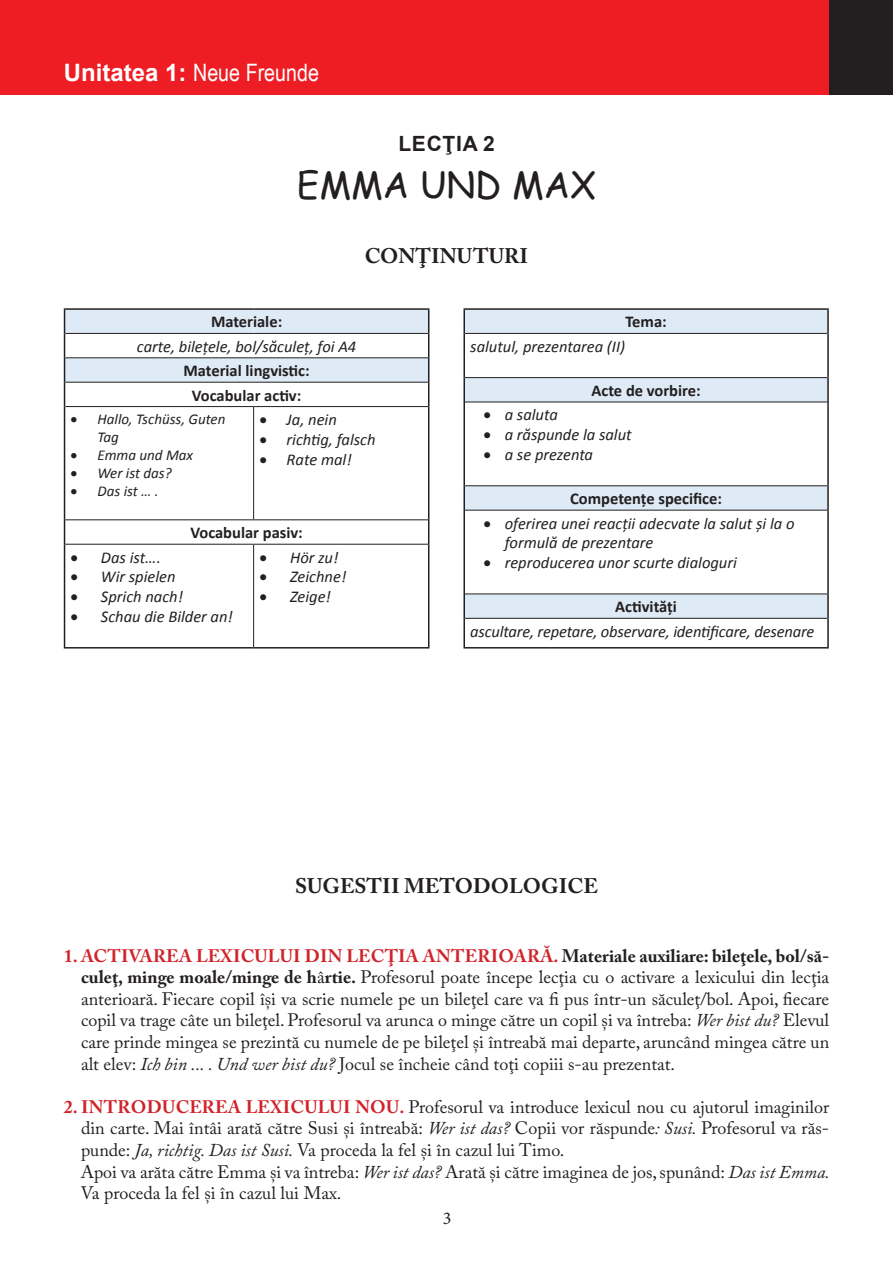
<style>
.page{position:relative;width:893px;height:1263px;background:#fff}
.page>*{position:absolute;margin:0;border:0;box-sizing:border-box;transform-origin:0 0}
.t1{font:36px "Comic Sans MS";color:#231f20}
.Heading_1{font:24px "Arial Narrow";color:#fff}
.t2{font:700 21px "Adobe Caslon Pro";color:#231f20}
.Heading_2{font:700 21px "Arial";letter-spacing:.035em;color:#231f20}
.t3{font:18px/21.6px "Adobe Caslon Pro";color:#231f20;text-align:justify}
.t4{font:18px "Minion Pro";color:#231f20}
.t5{font:italic 16.5px/19.8px "Calibri";color:#231f20}
.t6{font:700 16.5px "Calibri";color:#231f20}
.t7{font:italic 15px/18px "Calibri";color:#231f20}
.s1{font-family:"Arial";font-weight:700}
.s2{font-weight:700;color:#d1232a}
.s3{font-weight:700}
.s4{font-style:italic}
</style>
<div class="page">
<div style="left:0;top:0;width:893px;height:95px;background:#ee1d23"></div>
<div style="left:829px;top:0;width:64px;height:95px;background:#231f20"></div>
<hr style="left:64px;top:308px;width:190px;height:2px;background:#231f20">
<hr style="left:254px;top:308px;width:175px;height:2px;background:#231f20">
<svg style="left:64px;top:309px;width:365px;height:98px"></svg>
<hr style="left:64px;top:407px;width:1px;height:113px;background:#231f20">
<hr style="left:428px;top:407px;width:1px;height:113px;background:#231f20">
<svg style="left:64px;top:520px;width:1px;height:24px"></svg>
<svg style="left:428px;top:520px;width:1px;height:24px"></svg>
<hr style="left:64px;top:544px;width:1px;height:103px;background:#231f20">
<hr style="left:428px;top:544px;width:1px;height:103px;background:#231f20">
<hr style="left:64px;top:647px;width:190px;height:1px;background:#231f20">
<hr style="left:254px;top:647px;width:175px;height:1px;background:#231f20">
<hr style="left:65px;top:333px;width:189px;height:1px;background:#231f20">
<hr style="left:254px;top:333px;width:174px;height:1px;background:#231f20">
<hr style="left:65px;top:357px;width:189px;height:1px;background:#231f20">
<hr style="left:254px;top:357px;width:174px;height:1px;background:#231f20">
<hr style="left:65px;top:382px;width:189px;height:1px;background:#231f20">
<hr style="left:254px;top:382px;width:174px;height:1px;background:#231f20">
<hr style="left:65px;top:406px;width:189px;height:1px;background:#231f20">
<hr style="left:254px;top:406px;width:174px;height:1px;background:#231f20">
<hr style="left:253px;top:407px;width:1px;height:112px;background:#231f20">
<hr style="left:65px;top:519px;width:189px;height:1px;background:#231f20">
<hr style="left:254px;top:519px;width:174px;height:1px;background:#231f20">
<hr style="left:65px;top:544px;width:189px;height:1px;background:#231f20">
<hr style="left:254px;top:544px;width:174px;height:1px;background:#231f20">
<hr style="left:253px;top:545px;width:1px;height:102px;background:#231f20">
<svg style="left:465px;top:310px;width:362px;height:308px"></svg>
<hr style="left:463px;top:308px;width:366px;height:2px;background:#231f20">
<hr style="left:463px;top:310px;width:2px;height:23px;background:#231f20">
<hr style="left:827px;top:310px;width:2px;height:23px;background:#231f20">
<hr style="left:463px;top:333px;width:2px;height:45px;background:#231f20">
<hr style="left:827px;top:333px;width:2px;height:45px;background:#231f20">
<hr style="left:463px;top:378px;width:2px;height:24px;background:#231f20">
<hr style="left:827px;top:378px;width:2px;height:24px;background:#231f20">
<hr style="left:463px;top:402px;width:2px;height:84px;background:#231f20">
<hr style="left:827px;top:402px;width:2px;height:84px;background:#231f20">
<hr style="left:463px;top:486px;width:2px;height:24px;background:#231f20">
<hr style="left:827px;top:486px;width:2px;height:24px;background:#231f20">
<hr style="left:463px;top:510px;width:2px;height:84px;background:#231f20">
<hr style="left:827px;top:510px;width:2px;height:84px;background:#231f20">
<hr style="left:463px;top:594px;width:2px;height:24px;background:#231f20">
<hr style="left:827px;top:594px;width:2px;height:24px;background:#231f20">
<hr style="left:463px;top:618px;width:2px;height:29px;background:#231f20">
<hr style="left:827px;top:618px;width:2px;height:29px;background:#231f20">
<hr style="left:463px;top:647px;width:366px;height:1px;background:#231f20">
<hr style="left:465px;top:333px;width:362px;height:1px;background:#231f20">
<hr style="left:465px;top:377px;width:362px;height:1px;background:#231f20">
<hr style="left:465px;top:402px;width:362px;height:1px;background:#231f20">
<hr style="left:465px;top:485px;width:362px;height:1px;background:#231f20">
<hr style="left:465px;top:510px;width:362px;height:1px;background:#231f20">
<hr style="left:465px;top:593px;width:362px;height:1px;background:#231f20">
<hr style="left:465px;top:618px;width:362px;height:1px;background:#231f20">
<p class="Heading_1" style="left:64px;top:55px;width:257px"><span class="s1">Unitatea 1:</span> Neue Freunde</p>
<p class="Heading_2" style="left:398px;top:128px;width:98px">LECŢIA 2</p>
<p class="t1" style="left:297px;top:159px;width:301px">EMMA UND MAX</p>
<p class="t2" style="left:365px;top:244px;width:165px">CONŢINUTURI</p>
<p class="t6" style="left:211px;top:312px;width:73px">Materiale:</p>
<p class="t5" style="left:137px;top:336px;width:221px">carte, bilețele, bol/săculeţ, foi A4</p>
<p class="t6" style="left:183px;top:360px;width:128px">Material lingvistic:</p>
<p class="t6" style="left:192px;top:385px;width:111px">Vocabular activ:</p>
<p class="t7" style="left:98px;top:409px;width:129px;text-indent:-27px">• Hallo, Tschüss, Guten<br>Tag</p>
<p class="t7" style="left:71px;top:445px;width:124px">• Emma und Max</p>
<p class="t7" style="left:71px;top:463px;width:103px">• Wer ist das?</p>
<p class="t7" style="left:71px;top:481px;width:90px">• Das ist … .</p>
<p class="t5" style="left:260px;top:409px;width:79px">• Ja, nein</p>
<p class="t5" style="left:260px;top:429px;width:118px">• richtig, falsch</p>
<p class="t5" style="left:260px;top:448px;width:94px">• Rate mal!</p>
<p class="t6" style="left:190px;top:522px;width:114px">Vocabular pasiv:</p>
<p class="t5" style="left:71px;top:546px;width:92px">• Das ist….</p>
<p class="t5" style="left:71px;top:566px;width:107px">• Wir spielen</p>
<p class="t5" style="left:71px;top:586px;width:114px">• Sprich nach!</p>
<p class="t5" style="left:71px;top:606px;width:164px">• Schau die Bilder an!</p>
<p class="t5" style="left:260px;top:546px;width:80px">• Hör zu!</p>
<p class="t5" style="left:260px;top:566px;width:88px">• Zeichne!</p>
<p class="t5" style="left:260px;top:586px;width:73px">• Zeige!</p>
<p class="t6" style="left:626px;top:312px;width:43px">Tema:</p>
<p class="t5" style="left:470px;top:336px;width:156px">salutul, prezentarea (II)</p>
<p class="t6" style="left:591px;top:380px;width:111px">Acte de vorbire:</p>
<p class="t5" style="left:483px;top:404px;width:76px">• a saluta</p>
<p class="t5" style="left:483px;top:424px;width:150px">• a răspunde la salut</p>
<p class="t5" style="left:483px;top:444px;width:111px">• a se prezenta</p>
<p class="t6" style="left:570px;top:488px;width:153px">Competențe specifice:</p>
<p class="t5" style="left:505px;top:512px;width:291px;text-indent:-21px">• oferirea unei reacții adecvate la salut și la o formulă de prezentare</p>
<p class="t5" style="left:483px;top:552px;width:255px">• reproducerea unor scurte dialoguri</p>
<p class="t6" style="left:615px;top:597px;width:63px">Activități</p>
<p class="t5" style="left:470px;top:620px;width:346px">ascultare, repetare, observare, identificare, desenare</p>
<p class="t2" style="left:295px;top:874px;width:304px">SUGESTII METODOLOGICE</p>
<p class="t3" style="left:81px;top:944px;width:750px;text-indent:-17px"><span class="s2">1. ACTIVAREA LEXICULUI DIN LECŢIA ANTERIOARĂ.</span> <span class="s3">Materiale auxiliare: bileţele, bol/să&shy;culeţ, minge moale/minge de h</span>â<span class="s3">rtie.</span> Profesorul poate începe lecţia cu o activare a lexicului din lecţia anterioară. Fiecare copil îşi va scrie numele pe un bileţel care va fi pus într-un săculeţ/bol. Apoi, fiecare copil va trage câte un bileţel. Profesorul va arunca o minge către un copil şi va întreba: <span class="s4">Wer bist du?</span> Elevul care prinde mingea se prezintă cu numele de pe bileţel şi întreabă mai departe, aruncând mingea către un alt elev: <span class="s4">Ich bin ... . Und wer bist du?</span> Jocul se încheie când toţi copiii s-au prezentat.</p>
<p class="t3" style="left:81px;top:1096px;width:750px;text-indent:-17px"><span class="s2">2. INTRODUCEREA LEXICULUI NOU.</span> Profesorul va introduce lexicul nou cu ajutorul imaginilor din carte. Mai întâi arată către Susi şi întreabă: <span class="s4">Wer ist das?</span> Copii vor răspunde<span class="s4">: Susi.</span> Profesorul va răs&shy;punde: <span class="s4">Ja, richtig. Das ist Susi.</span> Va proceda la fel şi în cazul lui Timo.</p>
<p class="t3" style="left:81px;top:1160px;width:750px">Apoi va arăta către Emma şi va întreba: <span class="s4">Wer ist das?</span> Arată şi către imaginea de jos, spunând: <span class="s4">Das ist Emma.<br></span>Va proceda la fel şi în cazul lui Max.</p>
<p class="t4" style="left:443px;top:1206px;width:10px">3</p>
</div>
